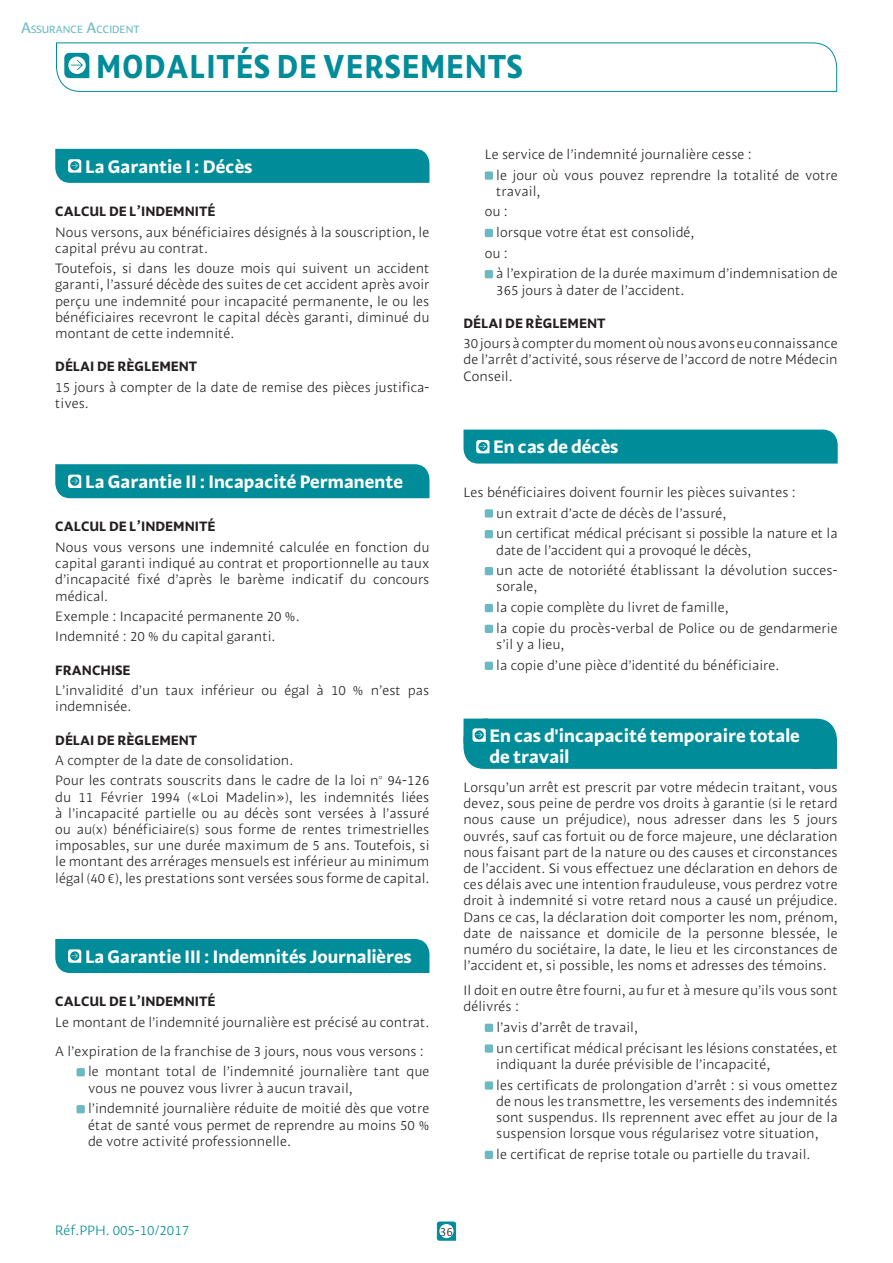
<style>
.page{position:relative;width:893px;height:1263px;background:#fff}
.page>*{position:absolute;margin:0;border:0;box-sizing:border-box;transform-origin:0 0}
.t1{font:33px "MAAF Bold";letter-spacing:.03em;color:#008c99;scale:.9 1}
.t2{font:18px/21.6px "MAAF Bold";color:#fff}
.t3{font:13.5px/16.2px "MAAF Light";color:#231f20}
.t4{font:13.5px "MAAF Bold";color:#231f20}
.t5{font:13.5px "MAAF Light";color:#008c99}
.t6{font:12px "MAAF Light";color:#231f20}
.t7{font:10.5px "MAAF";color:#6ab9c3}
.s1{font-size:15px}
</style>
<div class="page">
<svg style="left:436px;top:1221px;width:21px;height:20px"></svg>
<div style="left:440px;top:1224px;width:13px;height:14px;background:#fff;border-radius:50%"></div>
<div style="left:439px;top:1224px;width:15px;height:14px;border:1px solid #fff;border-radius:50%"></div>
<svg style="left:56px;top:42px;width:781px;height:50px"></svg>
<div style="left:55px;top:149px;width:374px;height:34px;background:#008c99"></div>
<div style="left:55px;top:464px;width:374px;height:34px;background:#008c99"></div>
<div style="left:55px;top:939px;width:374px;height:34px;background:#008c99"></div>
<svg style="left:77px;top:1068px;width:8px;height:8px"></svg>
<svg style="left:77px;top:1105px;width:8px;height:8px"></svg>
<svg style="left:485px;top:171px;width:8px;height:9px"></svg>
<svg style="left:485px;top:229px;width:8px;height:8px"></svg>
<svg style="left:485px;top:270px;width:8px;height:8px"></svg>
<div style="left:463px;top:430px;width:375px;height:34px;background:#008c99"></div>
<svg style="left:485px;top:509px;width:8px;height:9px"></svg>
<svg style="left:485px;top:530px;width:8px;height:8px"></svg>
<svg style="left:485px;top:567px;width:8px;height:8px"></svg>
<svg style="left:485px;top:604px;width:8px;height:8px"></svg>
<svg style="left:485px;top:625px;width:8px;height:8px"></svg>
<svg style="left:485px;top:662px;width:8px;height:8px"></svg>
<div style="left:463px;top:719px;width:374px;height:50px;background:#008c99"></div>
<svg style="left:485px;top:1024px;width:8px;height:8px"></svg>
<svg style="left:485px;top:1044px;width:8px;height:9px"></svg>
<svg style="left:485px;top:1081px;width:8px;height:9px"></svg>
<svg style="left:485px;top:1151px;width:8px;height:8px"></svg>
<p class="t7" style="left:21px;top:25px;width:120px"><span class="s1">A</span>SSURANCE <span class="s1">A</span>CCIDENT</p>
<h1 class="t1" style="left:96px;top:55px;width:475px">MODALITÉS DE VERSEMENTS</h1>
<h2 class="t2" style="left:85px;top:157px;width:169px">La Garantie I : Décès</h2>
<p class="t4" style="left:55px;top:206px;width:162px">CALCUL DE L’INDEMNITÉ</p>
<p class="t3" style="left:55px;top:225px;width:376px">Nous versons, aux bénéficiaires désignés à la souscription, le capital prévu au contrat.</p>
<p class="t3" style="left:55px;top:262px;width:376px;text-align:justify">Toutefois, si dans les douze mois qui suivent un accident garanti, l’assuré décède des suites de cet accident après avoir perçu une indemnité pour incapacité permanente, le ou les bénéficiaires recevront le capital décès garanti, diminué du montant de cette indemnité.</p>
<p class="t4" style="left:55px;top:362px;width:144px">DÉLAI DE RÈGLEMENT</p>
<p class="t3" style="left:55px;top:380px;width:376px">15 jours à compter de la date de remise des pièces justifica&shy;tives.</p>
<h2 class="t2" style="left:85px;top:473px;width:320px">La Garantie II : Incapacité Permanente</h2>
<p class="t4" style="left:55px;top:522px;width:162px">CALCUL DE L’INDEMNITÉ</p>
<p class="t3" style="left:55px;top:541px;width:376px;text-align:justify">Nous vous versons une indemnité calculée en fonction du capital garanti indiqué au contrat et proportionnelle au taux d’incapacité fixé d’après le barème indicatif du concours médical.</p>
<p class="t3" style="left:55px;top:608px;width:246px;line-height:20.4px">Exemple : Incapacité permanente 20 %.<br>Indemnité : 20 % du capital garanti.</p>
<p class="t4" style="left:55px;top:665px;width:77px">FRANCHISE</p>
<p class="t3" style="left:55px;top:684px;width:376px">L’invalidité d’un taux inférieur ou égal à 10 % n’est pas indemnisée.</p>
<p class="t4" style="left:55px;top:735px;width:144px">DÉLAI DE RÈGLEMENT</p>
<p class="t3" style="left:55px;top:752px;width:376px;line-height:20.4px">A compter de la date de consolidation.<br>Pour les contrats souscrits dans le cadre de la loi n° 94-126</p>
<p class="t3" style="left:55px;top:790px;width:376px;text-align:justify">du 11 Février 1994 («Loi Madelin»), les indemnités liées à l’incapacité partielle ou au décès sont versées à l’assuré ou au(x) bénéficiaire(s) sous forme de rentes trimestrielles imposables, sur une durée maximum de 5 ans. Toutefois, si le montant des arrérages mensuels est inférieur au minimum légal (40 €), les prestations sont versées sous forme de capital.</p>
<h2 class="t2" style="left:85px;top:948px;width:328px">La Garantie III : Indemnités Journalières</h2>
<p class="t4" style="left:55px;top:996px;width:162px">CALCUL DE L’INDEMNITÉ</p>
<p class="t3" style="left:55px;top:1009px;width:376px;line-height:29px">Le montant de l’indemnité journalière est précisé au contrat.<br>A l’expiration de la franchise de 3 jours, nous vous versons :</p>
<p class="t3" style="left:88px;top:1065px;width:343px">le montant total de l’indemnité journalière tant que vous ne pouvez vous livrer à aucun travail,</p>
<p class="t3" style="left:88px;top:1102px;width:343px;text-align:justify">l’indemnité journalière réduite de moitié dès que votre état de santé vous permet de reprendre au moins 50 % de votre activité professionnelle.</p>
<p class="t3" style="left:496px;top:145px;width:343px;line-height:20.7px;text-indent:-12px">Le service de l’indemnité journalière cesse :<br>le jour où vous pouvez reprendre la totalité de votre</p>
<p class="t3" style="left:485px;top:183px;width:57px;line-height:20.4px;text-indent:12px">travail, ou :</p>
<p class="t3" style="left:485px;top:224px;width:211px;line-height:20.4px;text-indent:12px">lorsque votre état est consolidé, ou :</p>
<p class="t3" style="left:496px;top:267px;width:343px">à l’expiration de la durée maximum d’indemnisation de<br>365 jours à dater de l’accident.</p>
<p class="t4" style="left:463px;top:318px;width:144px">DÉLAI DE RÈGLEMENT</p>
<p class="t3" style="left:463px;top:337px;width:376px;text-align:justify">30 jours à compter du moment où nous avons eu connaissance de l’arrêt d’activité, sous réserve de l’accord de notre Médecin Conseil.</p>
<h2 class="t2" style="left:493px;top:438px;width:126px">En cas de décès</h2>
<p class="t3" style="left:496px;top:483px;width:343px;line-height:20.7px;text-indent:-33px">Les bénéficiaires doivent fournir les pièces suivantes :<br>un extrait d’acte de décès de l’assuré,<br>un certificat médical précisant si possible la nature et la</p>
<p class="t3" style="left:496px;top:541px;width:343px;line-height:20.7px">date de l’accident qui a provoqué le décès,<br>un acte de notoriété établissant la dévolution succes-</p>
<p class="t3" style="left:496px;top:578px;width:343px;line-height:20.7px">sorale,<br>la copie complète du livret de famille,<br>la copie du procès-verbal de Police ou de gendarmerie</p>
<p class="t3" style="left:496px;top:636px;width:285px;line-height:20.7px">s’il y a lieu,<br>la copie d’une pièce d’identité du bénéficiaire.</p>
<h2 class="t2" style="left:490px;top:727px;width:312px">En cas d'incapacité temporaire totale de travail</h2>
<p class="t3" style="left:463px;top:781px;width:376px;text-align:justify">Lorsqu’un arrêt est prescrit par votre médecin traitant, vous devez, sous peine de perdre vos droits à garantie (si le retard nous cause un préjudice), nous adresser dans les 5 jours ouvrés, sauf cas fortuit ou de force majeure, une déclaration nous faisant part de la nature ou des causes et circonstances de l’accident. Si vous effectuez une déclaration en dehors de ces délais avec une intention frauduleuse, vous perdrez votre droit à indemnité si votre retard nous a causé un préjudice.<br>Dans ce cas, la déclaration doit comporter les nom, prénom, date de naissance et domicile de la personne blessée, le numéro du sociétaire, la date, le lieu et les circonstances de l’accident et, si possible, les noms et adresses des témoins.</p>
<p class="t3" style="left:463px;top:984px;width:376px">Il doit en outre être fourni, au fur et à mesure qu’ils vous sont délivrés :</p>
<p class="t3" style="left:496px;top:1018px;width:343px;line-height:20.7px">l’avis d’arrêt de travail,<br>un certificat médical précisant les lésions constatées, et</p>
<p class="t3" style="left:496px;top:1055px;width:343px;line-height:20.7px">indiquant la durée prévisible de l’incapacité,<br>les certificats de prolongation d’arrêt : si vous omettez</p>
<p class="t3" style="left:496px;top:1094px;width:343px;text-align:justify">de nous les transmettre, les versements des indemnités sont suspendus. Ils reprennent avec effet au jour de la suspension lorsque vous régularisez votre situation,</p>
<p class="t3" style="left:496px;top:1148px;width:316px">le certificat de reprise totale ou partielle du travail.</p>
<p class="t5" style="left:55px;top:1225px;width:135px">Réf.PPH. 005-10/2017</p>
<p class="t6" style="left:440px;top:1227px;width:15px">36</p>
</div>
